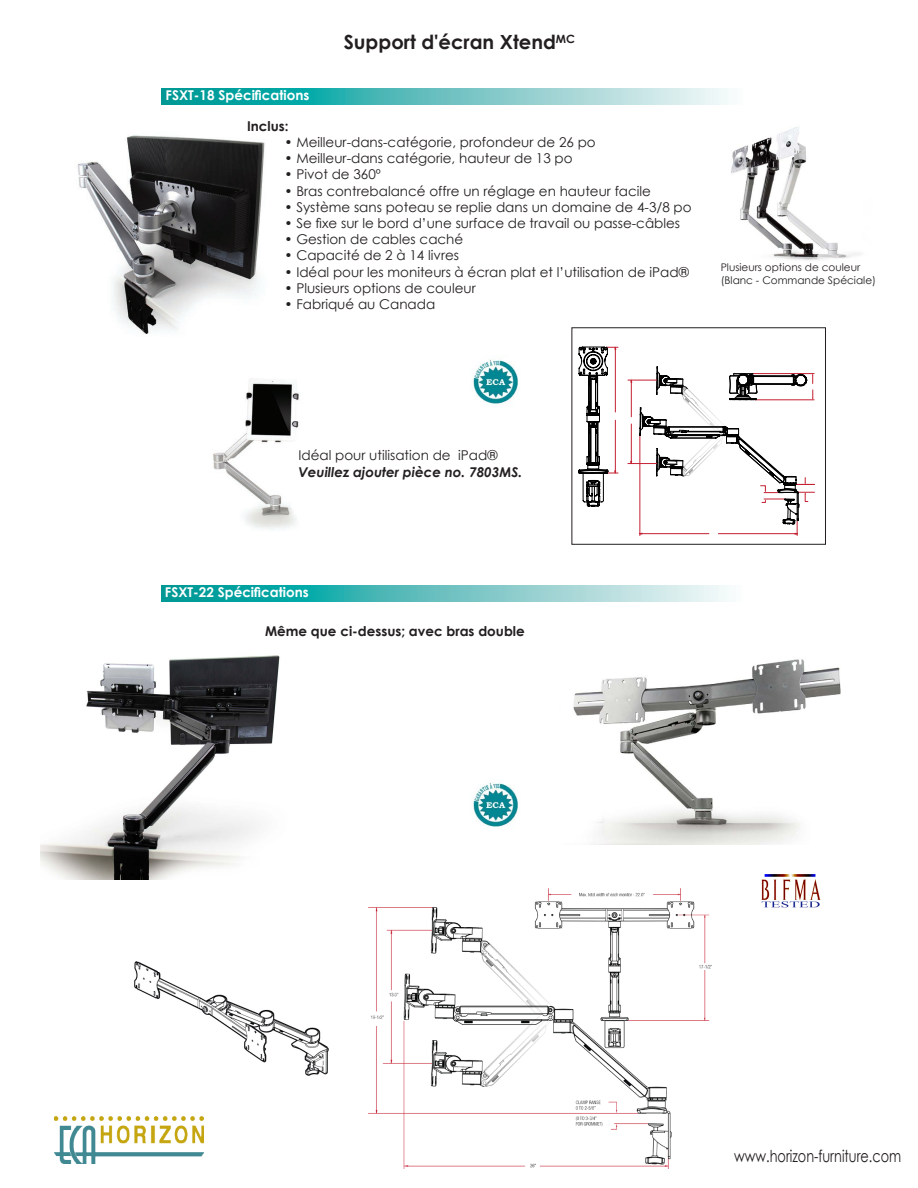
<style>
.page{position:relative;width:918px;height:1188px;background:#fff}
.page>*{position:absolute;margin:0;border:0;box-sizing:border-box;transform-origin:0 0}
.t1{font:700 19.5px "Century Gothic";color:#231f20}
.t2{font:16.5px "Century Gothic";color:#231f20;scale:.78 1}
.t3{font:13.5px "Century Gothic";color:#231f20}
.t4{font:700 13.5px "Century Gothic";color:#fff}
.t5{font:700 13.5px "Century Gothic";color:#231f20}
.t6{font:italic 700 13.5px "Century Gothic";color:#231f20}
.t7{font:10.5px/12.6px "Century Gothic";color:#231f20}
</style>
<div class="page">
<img style="left:54px;top:1117px;width:150px;height:47px">
<img style="left:77px;top:135px;width:188px;height:200px">
<img style="left:40px;top:655px;width:240px;height:225px">
<img style="left:573px;top:659px;width:268px;height:185px">
<img style="left:369px;top:889px;width:342px;height:280px">
<img style="left:134px;top:961px;width:194px;height:115px">
<svg style="left:162px;top:88px;width:566px;height:17px;background:#67c2c2"></svg>
<svg style="left:161px;top:586px;width:566px;height:16px;background:#67c2c2"></svg>
<img style="left:731px;top:126px;width:129px;height:134px">
<svg style="left:628px;top:367px;width:187px;height:169px"></svg>
<svg style="left:578px;top:347px;width:40px;height:160px"></svg>
<img style="left:213px;top:378px;width:86px;height:151px">
<img style="left:761px;top:874px;width:60px;height:34px">
<img style="left:473px;top:360px;width:45px;height:45px">
<img style="left:473px;top:783px;width:45px;height:45px">
<p class="t4" style="left:166px;top:85px;width:145px">FSXT-18 Spécifications</p>
<p class="t1" style="left:344px;top:27px;width:233px">Support d'écran Xtend<sup>MC</sup></p>
<p class="t5" style="left:247px;top:116px;width:43px">Inclus:</p>
<p class="t3" style="left:284px;top:133px;width:313px">• Meilleur-dans-catégorie, profondeur de 26 po</p>
<p class="t3" style="left:284px;top:149px;width:290px">• Meilleur-dans catégorie, hauteur de 13 po</p>
<p class="t3" style="left:284px;top:165px;width:98px">• Pivot de 360º</p>
<p class="t3" style="left:284px;top:181px;width:368px">• Bras contrebalancé offre un réglage en hauteur facile</p>
<p class="t3" style="left:284px;top:197px;width:409px">• Système sans poteau se replie dans un domaine de 4-3/8 po</p>
<p class="t3" style="left:284px;top:214px;width:397px">• Se fixe sur le bord d’une surface de travail ou passe-câbles</p>
<p class="t3" style="left:284px;top:230px;width:180px">• Gestion de cables caché</p>
<p class="t3" style="left:284px;top:246px;width:176px">• Capacité de 2 à 14 livres</p>
<p class="t3" style="left:284px;top:262px;width:406px">• Idéal pour les moniteurs à écran plat et l’utilisation de iPad®</p>
<p class="t3" style="left:284px;top:278px;width:193px">• Plusieurs options de couleur</p>
<p class="t3" style="left:284px;top:295px;width:152px">• Fabriqué au Canada</p>
<p class="t7" style="left:721px;top:261px;width:157px">Plusieurs options de couleur (Blanc - Commande Spéciale)</p>
<p class="t3" style="left:299px;top:446px;width:200px">Idéal pour utilisation de iPad®</p>
<p class="t6" style="left:299px;top:461px;width:225px">Veuillez ajouter pièce no. 7803MS.</p>
<p class="t4" style="left:165px;top:582px;width:145px">FSXT-22 Spécifications</p>
<p class="t5" style="left:265px;top:621px;width:261px">Même que ci-dessus; avec bras double</p>
<p class="t2" style="left:734px;top:1144px;width:216px">www.horizon-furniture.com</p>
</div>
